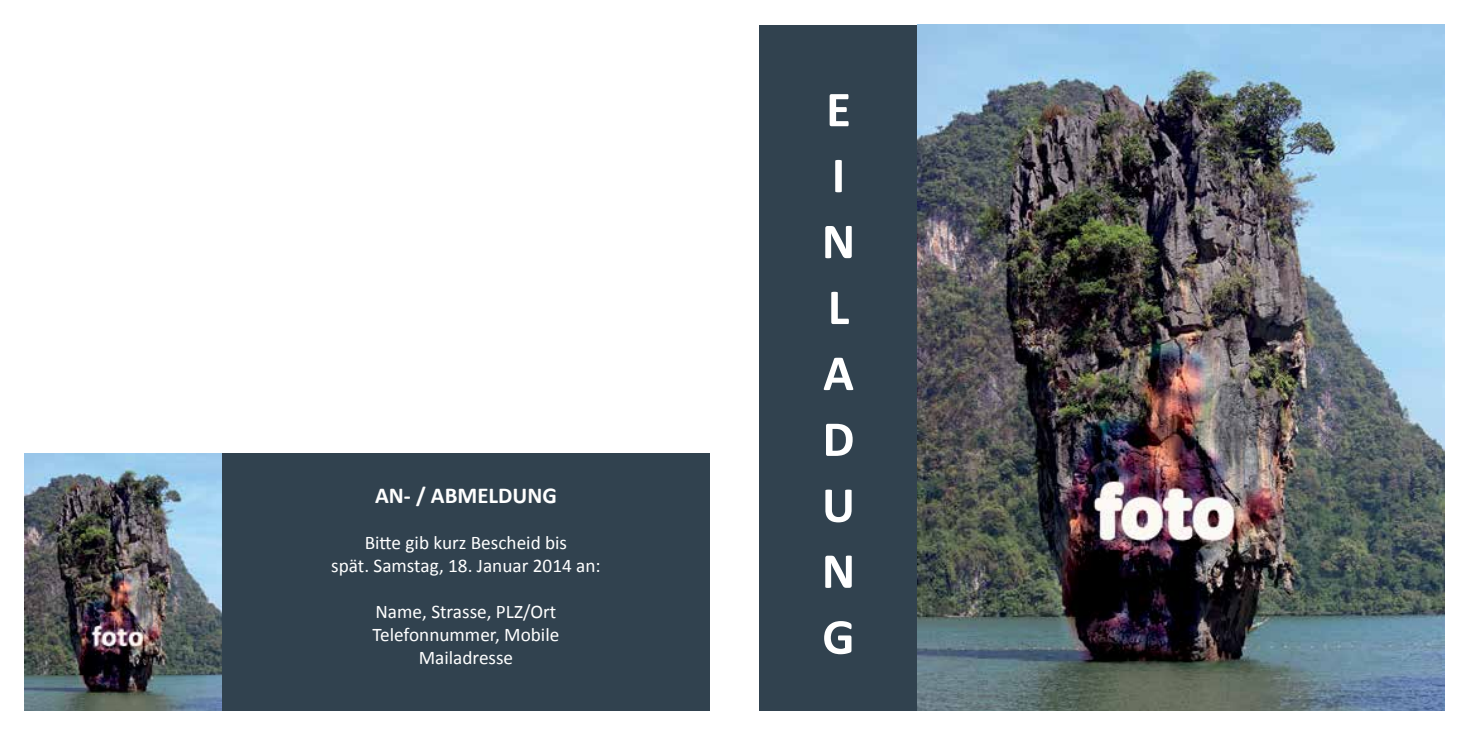
<style>
.page{position:relative;width:1469px;height:735px;background:#fff}
.page>*{position:absolute;margin:0;border:0;box-sizing:border-box;transform-origin:0 0}
.Einladung{font:700 50.75px "Calibri";color:#fff}
.t1{font:700 22.75px "Calibri";color:#fff}
.t2{font:19.25px "Calibri";color:#fff}
</style>
<div class="page">
<div style="left:759px;top:25px;width:158px;height:684px;background:#31424f"></div>
<img style="left:917px;top:25px;width:527px;height:684px">
<img style="left:25px;top:453px;width:197px;height:256px">
<div style="left:222px;top:453px;width:487px;height:256px;background:#31424f"></div>
<p class="t1" style="left:375px;top:480px;width:183px">AN- / ABMELDUNG</p>
<p class="t2" style="left:365px;top:530px;width:204px">Bitte gib kurz Bescheid bis</p>
<p class="t2" style="left:331px;top:553px;width:271px">spät. Samstag, 18. Januar 2014 an:</p>
<p class="t2" style="left:375px;top:599px;width:182px">Name, Strasse, PLZ/Ort</p>
<p class="t2" style="left:372px;top:622px;width:188px">Telefonnummer, Mobile</p>
<p class="t2" style="left:418px;top:645px;width:96px">Mailadresse</p>
<p class="Einladung" style="left:826px;top:77px;width:26px">E</p>
<p class="Einladung" style="left:831px;top:143px;width:15px">I</p>
<p class="Einladung" style="left:821px;top:209px;width:35px">N</p>
<p class="Einladung" style="left:827px;top:274px;width:23px">L</p>
<p class="Einladung" style="left:823px;top:340px;width:32px">A</p>
<p class="Einladung" style="left:822px;top:406px;width:33px">D</p>
<p class="Einladung" style="left:822px;top:472px;width:35px">U</p>
<p class="Einladung" style="left:821px;top:538px;width:35px">N</p>
<p class="Einladung" style="left:822px;top:604px;width:34px">G</p>
</div>
